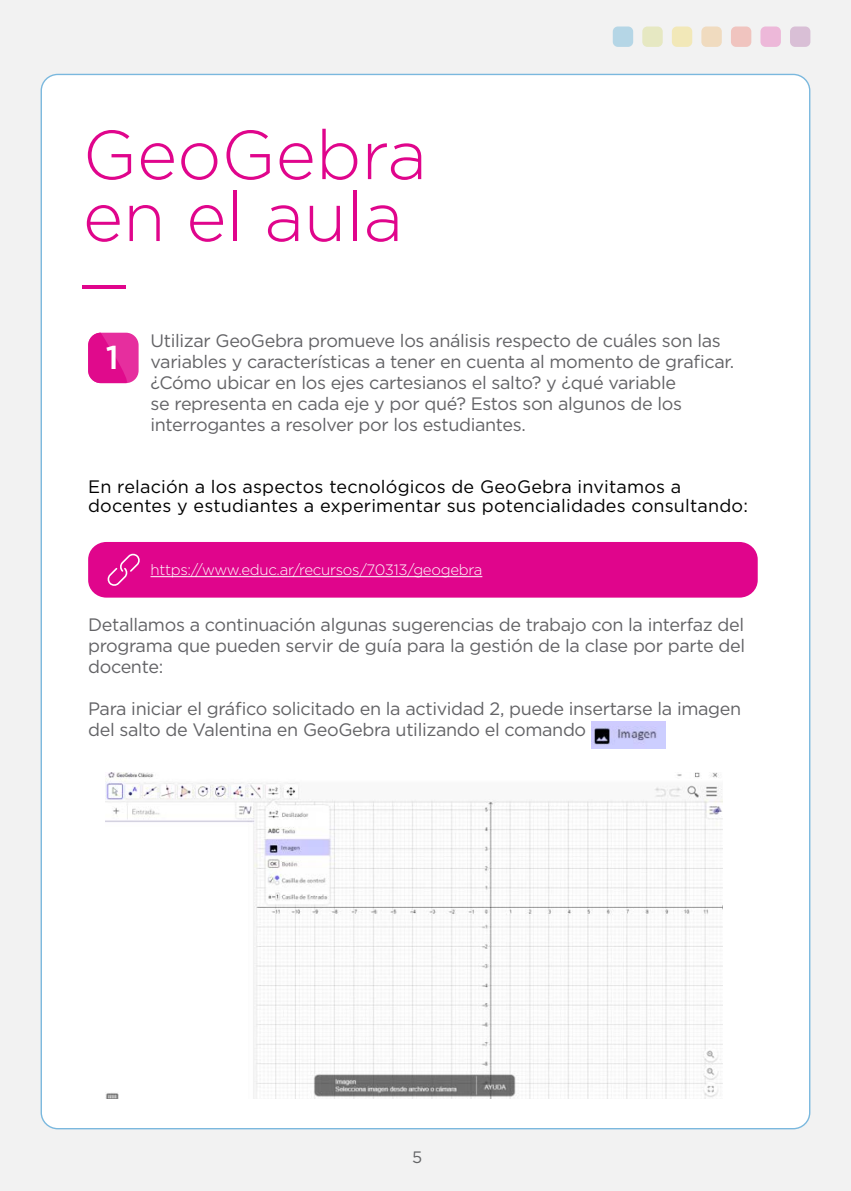
<style>
.page{position:relative;width:851px;height:1191px;background:#fff}
.page>*{position:absolute;margin:0;border:0;box-sizing:border-box;transform-origin:0 0}
.t1{font:300 71.55px "Gotham";color:#e0058c}
.t2{font:300 69px/61.9px "Gotham";color:#e0058c}
.t3{font:500 33px "Gotham";color:#fff}
.t4{font:18px/21px "Gotham";letter-spacing:-.02em;color:#636366}
.t5{font:18px/19.5px "Gotham";letter-spacing:.01em;color:#000}
.t6{font:16.5px "Gotham";color:#636466}
.t7{font:300 15px "Gotham";letter-spacing:-.02em;color:#fff}
</style>
<div class="page">
<div style="left:0;top:0;width:850px;height:1191px;background:#f2f2f2"></div>
<div style="left:41px;top:74px;width:768px;height:1054px;background:#fff;border-radius:16px"></div>
<div style="left:789px;top:26px;width:21px;height:21px;background:#d9bfd6;border-radius:5px"></div>
<div style="left:760px;top:26px;width:20px;height:21px;background:#edb8d9;border-radius:5px"></div>
<div style="left:730px;top:26px;width:21px;height:21px;background:#f0c4bf;border-radius:5px"></div>
<div style="left:701px;top:26px;width:20px;height:21px;background:#f0dbbf;border-radius:5px"></div>
<div style="left:671px;top:26px;width:21px;height:21px;background:#f2e8b8;border-radius:5px"></div>
<div style="left:642px;top:26px;width:20px;height:21px;background:#e6e8c2;border-radius:5px"></div>
<div style="left:612px;top:26px;width:21px;height:21px;background:#b5d6e6;border-radius:5px"></div>
<div style="left:88px;top:333px;width:51px;height:50px;background:#e62e9e;border-radius:12px"></div>
<svg style="left:88px;top:333px;width:45px;height:50px"></svg>
<div style="left:88px;top:542px;width:669px;height:55px;background:#e0058c;border-radius:18px"></div>
<svg style="left:107px;top:553px;width:33px;height:33px"></svg>
<hr style="left:150px;top:576px;width:332px;height:1px;background:#fff">
<img style="left:591px;top:721px;width:74px;height:27px">
<img style="left:105px;top:772px;width:617px;height:326px">
<h2 class="t2" style="left:83px;top:122px;width:345px">GeoGebra en el aula</h2>
<h1 class="t1" style="left:82px;top:206px;width:44px">_</h1>
<h3 class="t3" style="left:106px;top:336px;width:15px">1</h3>
<p class="t4" style="left:150px;top:330px;width:585px">Utilizar GeoGebra promueve los análisis respecto de cuáles son las variables y características a tener en cuenta al momento de graficar. ¿Cómo ubicar en los ejes cartesianos el salto? y ¿qué variable<br>se representa en cada eje y por qué? Estos son algunos de los interrogantes a resolver por los estudiantes.</p>
<p class="t5" style="left:88px;top:476px;width:661px">En relación a los aspectos tecnológicos de GeoGebra invitamos a docentes y estudiantes a experimentar sus potencialidades consultando:</p>
<p class="t7" style="left:150px;top:560px;width:333px">https://www.educ.ar/recursos/70313/geogebra</p>
<p class="t4" style="left:88px;top:613px;width:658px;text-align:justify">Detallamos a continuación algunas sugerencias de trabajo con la interfaz del programa que pueden servir de guía para la gestión de la clase por parte del docente:</p>
<p class="t4" style="left:88px;top:697px;width:654px">Para iniciar el gráfico solicitado en la actividad 2, puede insertarse la imagen del salto de Valentina en GeoGebra utilizando el comando</p>
<p class="t6" style="left:412px;top:1146px;width:12px">5</p>
</div>
